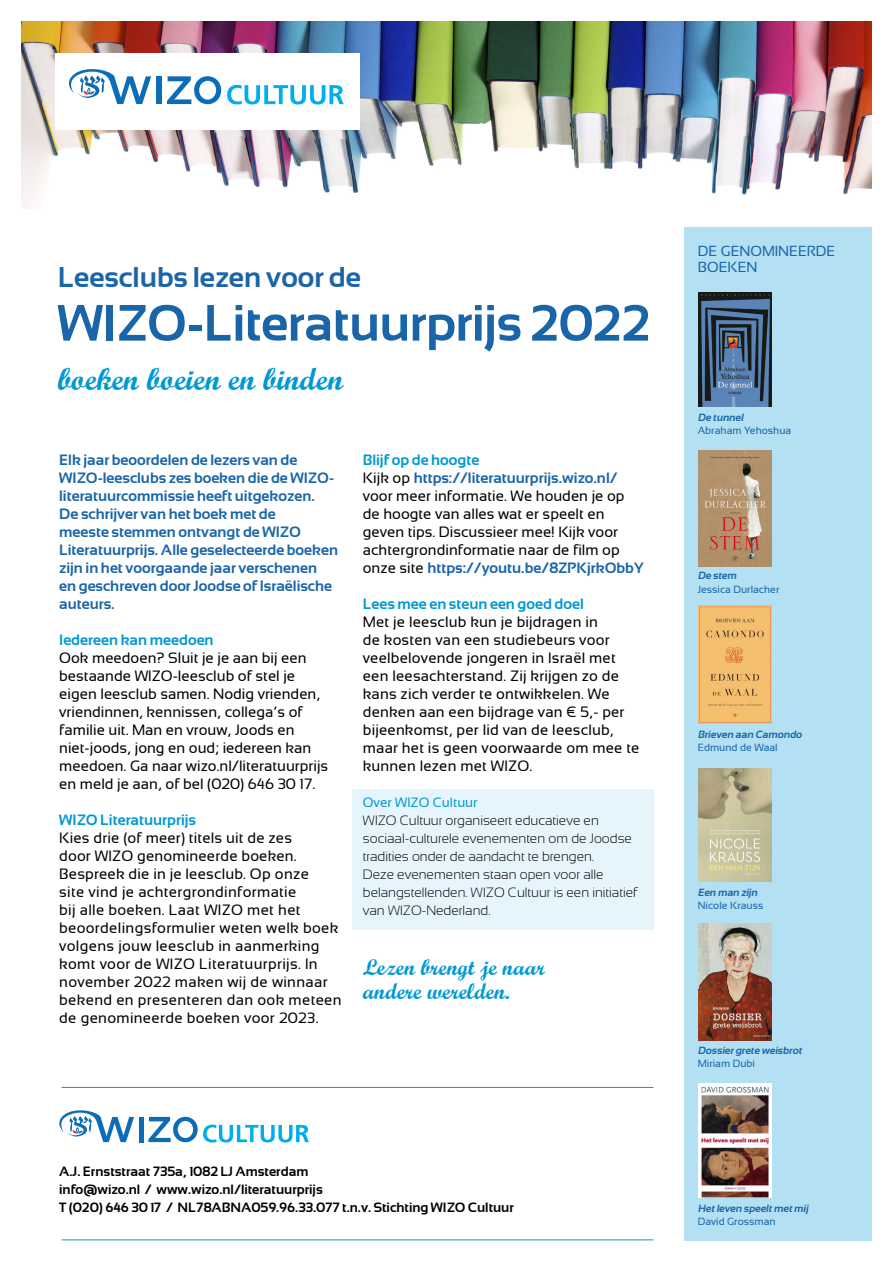
<style>
.page{position:relative;width:893px;height:1263px;background:#fff}
.page>*{position:absolute;margin:0;border:0;box-sizing:border-box;transform-origin:0 0}
.Standaard{font:700 51px "Sansation";letter-spacing:-.01em;color:#1965a8}
.Standaard-2{font:31.65px "Wrexham Script";color:#0099d4}
.Standaard-3{font:700 28.65px "Sansation";color:#1965a8}
.Standaard-4{font:22.5px/24px "Wrexham Script";color:#0099d4}
.Standaard-5{font:15px/18px "Sansation";letter-spacing:.01em;color:#000}
.Standaard-6{font:700 15px/18px "Sansation";color:#1965a8}
.Standaard-7{font:700 15px "Sansation";color:#0099d4}
.Standaard-8{font:14.55px/16px "Sansation";color:#1965a8}
.Standaard-9{font:300 13.5px/18px "Sansation";color:#000}
.Standaard-10{font:700 13.5px "Sansation";color:#000}
.Standaard-11{font:13.5px "Sansation";color:#0099d4}
.Standaard-12{font:italic 700 10.35px/13.2px "Sansation";color:#1965a8}
.Standaard-13{font:10.35px/13.2px "Sansation";color:#1965a8}
.s1{font-weight:700;color:#1965a8}
.s2{font-weight:700;font-style:italic}
.s3{font-weight:400;font-style:normal}
</style>
<div class="page">
<div style="left:352px;top:789px;width:301px;height:140px;background:#e6f5fb"></div>
<img style="left:21px;top:21px;width:851px;height:187px">
<div style="left:684px;top:227px;width:188px;height:1014px;background:#b3e0f2"></div>
<div style="left:55px;top:53px;width:305px;height:76px;background:#fff"></div>
<svg style="left:68px;top:69px;width:83px;height:35px"></svg>
<svg style="left:167px;top:76px;width:54px;height:28px"></svg>
<div style="left:157px;top:76px;width:5px;height:28px;background:#0d6cb6"></div>
<svg style="left:227px;top:85px;width:117px;height:19px"></svg>
<svg style="left:59px;top:1110px;width:75px;height:32px"></svg>
<div style="left:139px;top:1117px;width:5px;height:25px;background:#0d6cb6"></div>
<svg style="left:148px;top:1117px;width:161px;height:25px"></svg>
<hr style="left:62px;top:1087px;width:591px;height:1px;background:#0099d4">
<hr style="left:62px;top:1239px;width:591px;height:1px;background:#0099d4">
<img style="left:698px;top:292px;width:73px;height:114px">
<img style="left:698px;top:451px;width:73px;height:116px">
<img style="left:698px;top:606px;width:73px;height:118px">
<img style="left:698px;top:768px;width:73px;height:114px">
<img style="left:698px;top:924px;width:73px;height:116px">
<img style="left:698px;top:1083px;width:73px;height:115px">
<p class="Standaard-3" style="left:58px;top:261px;width:305px">Leesclubs lezen voor de</p>
<p class="Standaard" style="left:58px;top:295px;width:594px">WIZO-Literatuurprijs 2022</p>
<p class="Standaard-2" style="left:58px;top:360px;width:287px">boeken boeien en binden</p>
<p class="Standaard-6" style="left:59px;top:451px;width:280px">Elk jaar beoordelen de lezers van de WIZO-leesclubs zes boeken die de WIZO&shy;literatuurcommissie heeft uitgekozen.<br>De schrijver van het boek met de<br>meeste stemmen ontvangt de WIZO Literatuurprijs. Alle geselecteerde boeken zijn in het voorgaande jaar verschenen<br>en geschreven door Joodse of Israëlische auteurs.</p>
<p class="Standaard-7" style="left:59px;top:632px;width:156px">Iedereen kan meedoen</p>
<p class="Standaard-5" style="left:59px;top:649px;width:271px">Ook meedoen? Sluit je je aan bij een bestaande WIZO-leesclub of stel je eigen leesclub samen. Nodig vrienden, vriendinnen, kennissen, collega’s of familie uit. Man en vrouw, Joods en niet-joods, jong en oud; iedereen kan meedoen. Ga naar wizo.nl/literatuurprijs en meld je aan, of bel (020) 646 30 17.</p>
<p class="Standaard-7" style="left:59px;top:812px;width:138px">WIZO Literatuurprijs</p>
<p class="Standaard-5" style="left:59px;top:829px;width:284px">Kies drie (of meer) titels uit de zes<br>door WIZO genomineerde boeken.<br>Bespreek die in je leesclub. Op onze<br>site vind je achtergrondinformatie<br>bij alle boeken. Laat WIZO met het beoordelingsformulier weten welk boek volgens jouw leesclub in aanmerking komt voor de WIZO Literatuurprijs. In november 2022 maken wij de winnaar bekend en presenteren dan ook meteen de genomineerde boeken voor 2023.</p>
<p class="Standaard-7" style="left:363px;top:452px;width:118px">Blijf op de hoogte</p>
<p class="Standaard-5" style="left:363px;top:469px;width:282px">Kijk op <span class="s1">https://literatuurprijs.wizo.nl/ </span>voor meer informatie. We houden je op de hoogte van alles wat er speelt en geven tips. Discussieer mee! Kijk voor achtergrondinformatie naar de film op onze site <span class="s1">https://youtu.be/8ZPKjrkObbY</span></p>
<p class="Standaard-7" style="left:363px;top:596px;width:222px">Lees mee en steun een goed doel</p>
<p class="Standaard-5" style="left:363px;top:613px;width:278px">Met je leesclub kun je bijdragen in<br>de kosten van een studiebeurs voor veelbelovende jongeren in Israël met een leesachterstand. Zij krijgen zo de kans zich verder te ontwikkelen. We denken aan een bijdrage van € 5,- per bijeenkomst, per lid van de leesclub, maar het is geen voorwaarde om mee te kunnen lezen met WIZO.</p>
<p class="Standaard-11" style="left:363px;top:795px;width:116px">Over WIZO Cultuur</p>
<p class="Standaard-9" style="left:363px;top:812px;width:276px">WIZO Cultuur organiseert educatieve en sociaal-culturele evenementen om de Joodse tradities onder de aandacht te brengen.<br>Deze evenementen staan open voor alle belangstellenden. WIZO Cultuur is een initiatief van WIZO-Nederland.</p>
<p class="Standaard-4" style="left:363px;top:955px;width:184px">Lezen brengt je naar andere werelden.</p>
<p class="Standaard-10" style="left:59px;top:1163px;width:251px">A.J. Ernststraat 735a, 1082 LJ Amsterdam</p>
<p class="Standaard-10" style="left:59px;top:1181px;width:265px">info@wizo.nl / www.wizo.nl/literatuurprijs</p>
<p class="Standaard-10" style="left:59px;top:1199px;width:456px">T (020) 646 30 17 / NL78ABNA059.96.33.077 t.n.v. Stichting WIZO Cultuur</p>
<p class="Standaard-8" style="left:698px;top:243px;width:139px">DE GENOMINEERDE<br>BOEKEN</p>
<p class="Standaard-13" style="left:698px;top:411px;width:95px"><span class="s2">De tunnel<br></span>Abraham Yehoshua</p>
<p class="Standaard-12" style="left:698px;top:569px;width:42px">De stem</p>
<p class="Standaard-13" style="left:698px;top:582px;width:83px">Jessica Durlacher</p>
<p class="Standaard-12" style="left:698px;top:727px;width:107px">Brieven aan Camondo<br><span class="s3">Edmund de Waal</span></p>
<p class="Standaard-12" style="left:698px;top:886px;width:63px">Een man zijn</p>
<p class="Standaard-13" style="left:698px;top:899px;width:67px">Nicole Krauss</p>
<p class="Standaard-12" style="left:698px;top:1044px;width:107px">Dossier grete weisbrot<br><span class="s3">Miriam Dubi</span></p>
<p class="Standaard-12" style="left:698px;top:1202px;width:112px">Het leven speelt met mij<br><span class="s3">David Grossman</span></p>
</div>
